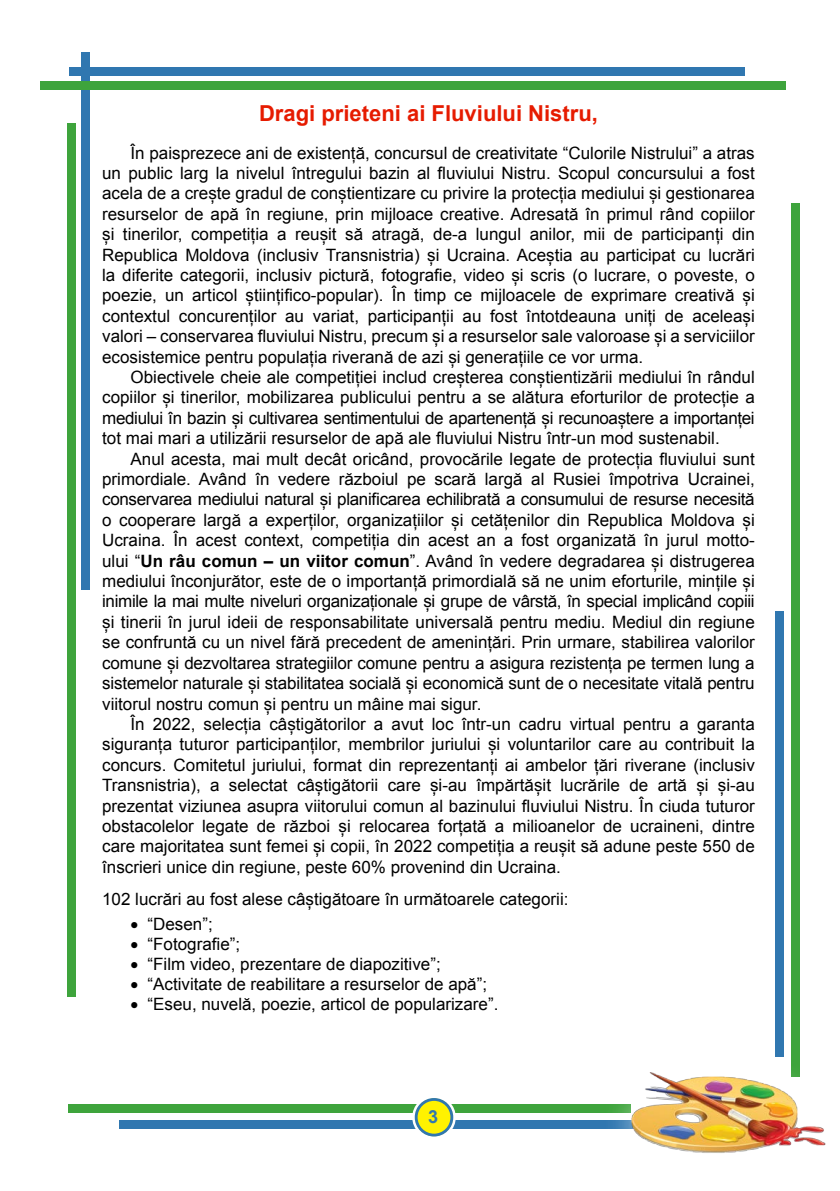
<style>
.page{position:relative;width:840px;height:1191px;background:#fff}
.page>*{position:absolute;margin:0;border:0;box-sizing:border-box;transform-origin:0 0}
.t1{font:700 22px "Arial";color:#e61b00}
.t2{font:700 18px "Arial";color:#3077b0}
.t3{font:17px/20.4px "Arial";color:#000;text-align:justify}
.s1{font-weight:700}
</style>
<div class="page">
<div style="left:81px;top:52px;width:9px;height:537px;background:#3077b0"></div>
<div style="left:70px;top:67px;width:674px;height:9px;background:#3077b0"></div>
<div style="left:40px;top:81px;width:745px;height:9px;background:#3ea43c"></div>
<div style="left:774px;top:611px;width:9px;height:445px;background:#3077b0"></div>
<div style="left:67px;top:123px;width:9px;height:873px;background:#3ea43c"></div>
<div style="left:791px;top:203px;width:8px;height:873px;background:#3ea43c"></div>
<div style="left:119px;top:1120px;width:543px;height:9px;background:#3077b0"></div>
<div style="left:68px;top:1104px;width:562px;height:9px;background:#3ea43c"></div>
<svg style="left:413px;top:1097px;width:41px;height:40px"></svg>
<div style="left:412px;top:1095px;width:43px;height:44px;border:3px solid #fff;border-radius:50%"></div>
<div style="left:414px;top:1098px;width:39px;height:38px;border:3px solid #3077b0;border-radius:50%"></div>
<div style="left:600px;top:1046px;width:239px;height:138px;background:#fff"></div>
<img style="left:625px;top:1072px;width:200px;height:81px">
<p class="t1" style="left:259px;top:99px;width:340px">Dragi prieteni ai Fluviului Nistru,</p>
<p class="t3" style="left:102px;top:142px;width:653px;text-indent:28px">În paisprezece ani de existență, concursul de creativitate “Culorile Nistrului” a atras un public larg la nivelul întregului bazin al fluviului Nistru. Scopul concursului a fost acela de a crește gradul de conștientizare cu privire la protecția mediului și gestionarea resurselor de apă în regiune, prin mijloace creative. Adresată în primul rând copiilor și tinerilor, competiția a reușit să atragă, de-a lungul anilor, mii de participanți din Republica Moldova (inclusiv Transnistria) și Ucraina. Aceștia au participat cu lucrări la diferite categorii, inclusiv pictură, fotografie, video și scris (o lucrare, o poveste, o poezie, un articol științifico-popular). În timp ce mijloacele de exprimare creativă și contextul concurenților au variat, participanții au fost întotdeauna uniți de aceleași valori – conservarea fluviului Nistru, precum și a resurselor sale valoroase și a serviciilor ecosistemice pentru populația riverană de azi și generațiile ce vor urma.</p>
<p class="t3" style="left:102px;top:367px;width:653px;text-indent:28px">Obiectivele cheie ale competiției includ creșterea conștientizării mediului în rândul copiilor și tinerilor, mobilizarea publicului pentru a se alătura eforturilor de protecție a mediului în bazin și cultivarea sentimentului de apartenență și recunoaștere a importanței tot mai mari a utilizării resurselor de apă ale fluviului Nistru într-un mod sustenabil.</p>
<p class="t3" style="left:102px;top:448px;width:653px;text-indent:28px">Anul acesta, mai mult decât oricând, provocările legate de protecția fluviului sunt primordiale. Având în vedere războiul pe scară largă al Rusiei împotriva Ucrainei, conservarea mediului natural și planificarea echilibrată a consumului de resurse necesită o cooperare largă a experților, organizațiilor și cetățenilor din Republica Moldova și Ucraina. În acest context, competiția din acest an a fost organizată în jurul motto&shy;ului “<span class="s1">Un râu comun – un viitor comun</span>”. Având în vedere degradarea și distrugerea mediului înconjurător, este de o importanță primordială să ne unim eforturile, mințile și inimile la mai multe niveluri organizaționale și grupe de vârstă, în special implicând copiii și tinerii în jurul ideii de responsabilitate universală pentru mediu. Mediul din regiune se confruntă cu un nivel fără precedent de amenințări. Prin urmare, stabilirea valorilor comune și dezvoltarea strategiilor comune pentru a asigura rezistența pe termen lung a sistemelor naturale și stabilitatea socială și economică sunt de o necesitate vitală pentru viitorul nostru comun și pentru un mâine mai sigur.</p>
<p class="t3" style="left:102px;top:714px;width:653px;text-indent:28px">În 2022, selecția câștigătorilor a avut loc într-un cadru virtual pentru a garanta siguranța tuturor participanților, membrilor juriului și voluntarilor care au contribuit la concurs. Comitetul juriului, format din reprezentanți ai ambelor țări riverane (inclusiv Transnistria), a selectat câștigătorii care și-au împărtășit lucrările de artă și și-au prezentat viziunea asupra viitorului comun al bazinului fluviului Nistru. În ciuda tuturor obstacolelor legate de război și relocarea forțată a milioanelor de ucraineni, dintre care majoritatea sunt femei și copii, în 2022 competiția a reușit să adune peste 550 de înscrieri unice din regiune, peste 60% provenind din Ucraina.</p>
<p class="t3" style="left:102px;top:888px;width:467px">102 lucrări au fost alese câștigătoare în următoarele categorii:</p>
<p class="t3" style="left:130px;top:914px;width:84px">• “Desen”;</p>
<p class="t3" style="left:130px;top:934px;width:111px">• “Fotografie”;</p>
<p class="t3" style="left:130px;top:954px;width:311px">• “Film video, prezentare de diapozitive”;</p>
<p class="t3" style="left:130px;top:974px;width:358px">• “Activitate de reabilitare a resurselor de apă”;</p>
<p class="t3" style="left:130px;top:994px;width:369px">• “Eseu, nuvelă, poezie, articol de popularizare”.</p>
<p class="t2" style="left:428px;top:1104px;width:12px">3</p>
</div>
